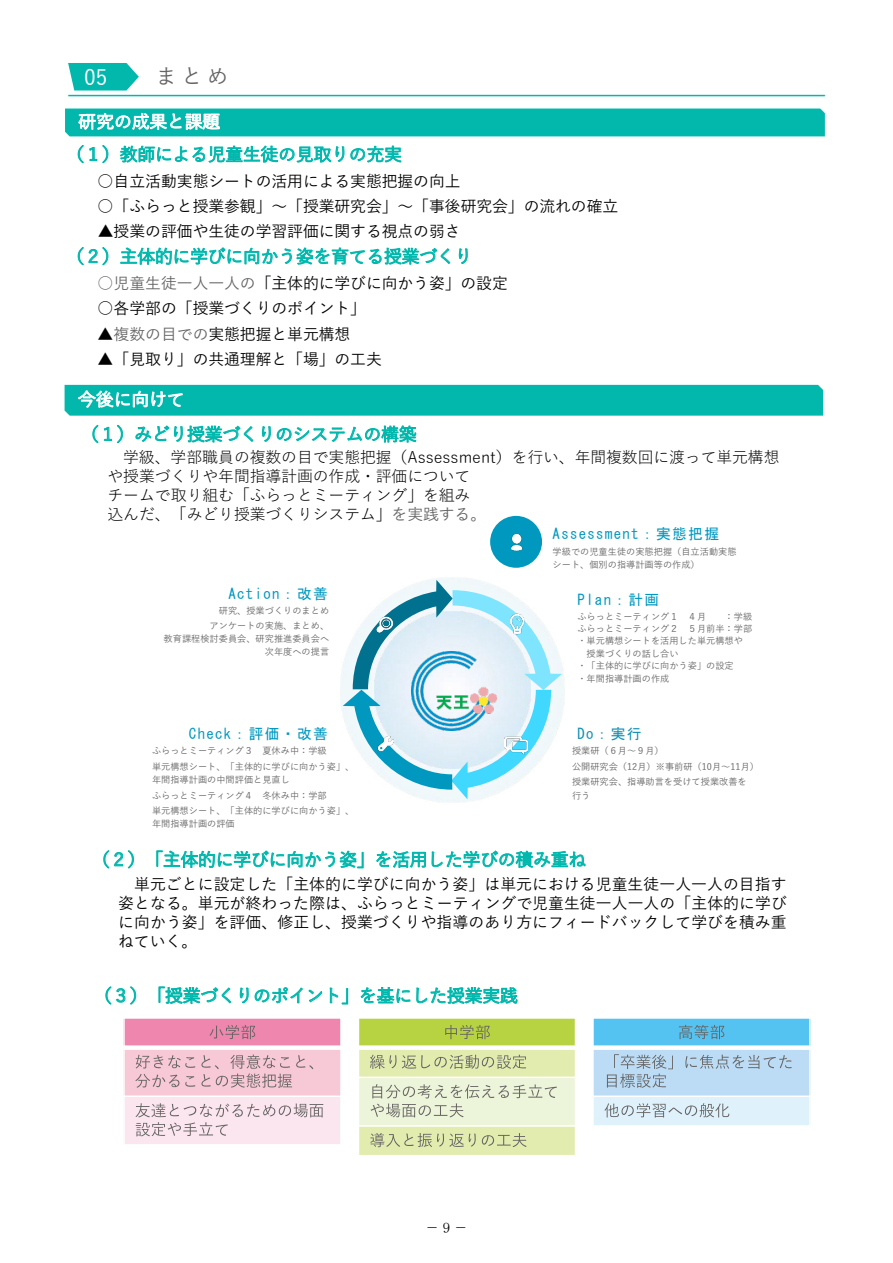
<style>
.page{position:relative;width:893px;height:1263px;background:#fff}
.page>*{position:absolute;margin:0;border:0;box-sizing:border-box;transform-origin:0 0}
.t1{font:500 21px "Yu Gothic";color:#656464}
.t2{font:500 21px "Yu Gothic";color:#fff}
.t3{font:500 18px "Yu Gothic";letter-spacing:-.02em;color:#02b8ad}
.t4{font:500 18px "Yu Gothic";letter-spacing:-.02em;color:#fff}
.t5{font:500 15.9px/18.9px "Yu Gothic";color:#000;text-align:justify}
.t6{font:15.9px/18.9px "Yu Gothic";color:#000}
.t7{font:15px "MS Mincho";color:#000;scale:.85 1}
.t8{font:14.7px "MS Gothic";letter-spacing:.09em;color:#1290b4}
.t9{font:500 9.15px/15.5px "Yu Go";letter-spacing:.005em;color:#656363}
.t10{font:500 9.15px/12px "Yu Gothic";color:#656464}
.s1{color:#656464}
.s2{font-weight:500;color:#656464}
</style>
<div class="page">
<hr style="left:68px;top:95px;width:757px;height:1px;background:#02b8ad">
<svg style="left:68px;top:63px;width:71px;height:28px"></svg>
<div style="left:65px;top:109px;width:760px;height:27px;background:#02b8ad"></div>
<div style="left:65px;top:385px;width:758px;height:31px;background:#02b8ad"></div>
<img style="left:340px;top:578px;width:224px;height:224px">
<svg style="left:343px;top:580px;width:219px;height:219px"></svg>
<img style="left:505px;top:614px;width:22px;height:22px">
<div style="left:488px;top:514px;width:56px;height:55px;background:#0098bf;border-radius:50%"></div>
<div style="left:487px;top:512px;width:59px;height:59px;border:4px solid #fff;border-radius:50%"></div>
<img style="left:511px;top:533px;width:12px;height:18px">
<img style="left:412px;top:651px;width:84px;height:80px">
<img style="left:505px;top:733px;width:22px;height:23px">
<img style="left:374px;top:733px;width:22px;height:22px">
<img style="left:374px;top:613px;width:22px;height:23px">
<div style="left:124px;top:1018px;width:217px;height:30px;background:#ee86ae"></div>
<div style="left:124px;top:1048px;width:217px;height:48px;background:#f7c8d6"></div>
<div style="left:124px;top:1096px;width:217px;height:49px;background:#fbe6ef"></div>
<div style="left:123px;top:1045px;width:219px;height:5px;background:#fff"></div>
<hr style="left:123px;top:1095px;width:219px;height:2px;background:#fff">
<hr style="left:123px;top:1017px;width:2px;height:128px;background:#fff">
<hr style="left:340px;top:1017px;width:2px;height:128px;background:#fff">
<hr style="left:123px;top:1017px;width:219px;height:2px;background:#fff">
<hr style="left:123px;top:1144px;width:219px;height:1px;background:#fff">
<svg style="left:209px;top:1025px;width:46px;height:14px"></svg>
<svg style="left:135px;top:1054px;width:178px;height:34px"></svg>
<svg style="left:135px;top:1103px;width:188px;height:33px"></svg>
<div style="left:358px;top:1018px;width:217px;height:30px;background:#b7d342"></div>
<div style="left:358px;top:1048px;width:217px;height:29px;background:#e2ecaf"></div>
<div style="left:358px;top:1077px;width:217px;height:49px;background:#ecf4d9"></div>
<div style="left:358px;top:1126px;width:217px;height:30px;background:#e2ecaf"></div>
<div style="left:358px;top:1045px;width:218px;height:5px;background:#fff"></div>
<hr style="left:358px;top:1076px;width:218px;height:2px;background:#fff">
<hr style="left:358px;top:1125px;width:218px;height:2px;background:#fff">
<hr style="left:358px;top:1017px;width:1px;height:139px;background:#fff">
<hr style="left:358px;top:1017px;width:218px;height:2px;background:#fff">
<hr style="left:358px;top:1155px;width:218px;height:1px;background:#fff">
<svg style="left:445px;top:1025px;width:45px;height:14px"></svg>
<svg style="left:370px;top:1055px;width:156px;height:14px"></svg>
<svg style="left:371px;top:1084px;width:186px;height:33px"></svg>
<svg style="left:370px;top:1133px;width:157px;height:14px"></svg>
<div style="left:593px;top:1018px;width:217px;height:30px;background:#54c3f1"></div>
<div style="left:593px;top:1048px;width:217px;height:48px;background:#bbdcf4"></div>
<div style="left:593px;top:1096px;width:217px;height:30px;background:#dff2fc"></div>
<div style="left:592px;top:1045px;width:219px;height:5px;background:#fff"></div>
<hr style="left:592px;top:1095px;width:219px;height:2px;background:#fff">
<hr style="left:592px;top:1017px;width:2px;height:110px;background:#fff">
<hr style="left:809px;top:1017px;width:2px;height:110px;background:#fff">
<hr style="left:592px;top:1017px;width:219px;height:2px;background:#fff">
<hr style="left:592px;top:1125px;width:219px;height:2px;background:#fff">
<svg style="left:679px;top:1025px;width:45px;height:14px"></svg>
<svg style="left:607px;top:1054px;width:185px;height:34px"></svg>
<svg style="left:604px;top:1103px;width:125px;height:14px"></svg>
<h1 class="t2" style="left:84px;top:58px;width:25px">05</h1>
<h1 class="t1" style="left:156px;top:56px;width:74px">まとめ</h1>
<h2 class="t4" style="left:78px;top:105px;width:143px">研究の成果と課題</h2>
<h2 class="t3" style="left:66px;top:138px;width:337px">（１）教師による児童生徒の見取りの充実</h2>
<h3 class="t5" style="left:98px;top:169px;width:364px">○自立活動実態シートの活用による実態把握の向上</h3>
<h3 class="t5" style="left:98px;top:195px;width:522px">○「ふらっと授業参観」～「授業研究会」～「事後研究会」の流れの確立</h3>
<h3 class="t5" style="left:98px;top:220px;width:364px">▲授業の評価や生徒の学習評価に関する視点の弱さ</h3>
<h2 class="t3" style="left:66px;top:240px;width:408px">（２）主体的に学びに向かう姿を育てる授業づくり</h2>
<h3 class="t5" style="left:98px;top:271px;width:412px"><span class="s1">○児童生徒一人一人の</span>「主体的に学びに向かう姿」の設定</h3>
<h3 class="t5" style="left:98px;top:297px;width:270px">○各学部の「授業づくりのポイント」</h3>
<h3 class="t5" style="left:98px;top:322px;width:254px">▲<span class="s1">複数の目での</span>実態把握と単元構想</h3>
<h3 class="t5" style="left:98px;top:348px;width:286px">▲「見取り」の共通理解と「場」の工夫</h3>
<h2 class="t4" style="left:78px;top:383px;width:108px">今後に向けて</h2>
<h2 class="t3" style="left:81px;top:418px;width:337px">（１）みどり授業づくりのシステムの構築</h2>
<h3 class="t6" style="left:107px;top:446px;width:674px;text-indent:16px">学級、学部職員の複数の目で実態把握（Assessment）を行い、年間複数回に渡って単元構想や授業づくりや年間指導計画の作成・評価について<br>チームで取り組む「ふらっとミーティング」を組み<br>込んだ、「みどり授業づくりシステム」<span class="s2">を実践する。</span></h3>
<h3 class="t8" style="left:553px;top:527px;width:167px">Assessment：実態把握</h3>
<h3 class="t8" style="left:228px;top:586px;width:100px">Action：改善</h3>
<p class="t9" style="left:210px;top:601px;width:121px;text-align:right">研究、授業づくりのまとめアンケートの実施、まとめ、</p>
<p class="t9" style="left:164px;top:631px;width:167px;line-height:13.4px;text-align:right">教育課程検討委員会、研究推進委員会へ次年度への提言</p>
<p class="t10" style="left:320px;top:645px;width:11px">⾔</p>
<h3 class="t8" style="left:189px;top:727px;width:140px">Check：評価・改善</h3>
<p class="t9" style="left:152px;top:742px;width:204px">ふらっとミーティング３ 夏休み中：学級<br>単元構想シート、「主体的に学びに向かう姿」、</p>
<p class="t9" style="left:152px;top:771px;width:204px">年間指導計画の中間評価と見直し<br>ふらっとミーティング４ 冬休み中：学部<br>単元構想シート、「主体的に学びに向かう姿」、</p>
<p class="t9" style="left:152px;top:815px;width:84px">年間指導計画の評価</p>
<p class="t9" style="left:553px;top:544px;width:185px;line-height:12.9px">学級での児童生徒の実態把握（自立活動実態シート、個別の指導計画等の作成）</p>
<h3 class="t8" style="left:577px;top:592px;width:83px">Plan：計画</h3>
<p class="t9" style="left:577px;top:608px;width:130px">ふらっとミーティング１ ４月</p>
<p class="t9" style="left:725px;top:608px;width:29px">：学級</p>
<p class="t9" style="left:577px;top:620px;width:176px">ふらっとミーティング２ ５月前半：学部</p>
<p class="t9" style="left:577px;top:632px;width:167px">・単元構想シートを活用した単元構想や</p>
<p class="t9" style="left:587px;top:645px;width:93px">授業づくりの話し合い</p>
<p class="t9" style="left:577px;top:657px;width:158px">・「主体的に学びに向かう姿」の設定</p>
<p class="t9" style="left:577px;top:669px;width:93px">・年間指導計画の作成</p>
<p class="t10" style="left:697px;top:609px;width:11px">⽉ ⽉</p>
<h3 class="t8" style="left:577px;top:727px;width:66px">Do：実行</h3>
<p class="t9" style="left:572px;top:742px;width:189px">授業研（６月～９月）<br>公開研究会（12月）※事前研（10月～11月）授業研究会、指導助言を受けて授業改善を</p>
<p class="t9" style="left:572px;top:786px;width:20px">行う</p>
<p class="t10" style="left:572px;top:744px;width:20px">学部</p>
<p class="t10" style="left:609px;top:744px;width:20px">７⽉</p>
<p class="t10" style="left:637px;top:742px;width:19px;line-height:15.1px;text-indent:8px">⽉ ⽉</p>
<p class="t10" style="left:712px;top:759px;width:11px">⽉</p>
<p class="t10" style="left:741px;top:759px;width:11px">⽉</p>
<p class="t10" style="left:655px;top:775px;width:11px">⾔</p>
<h2 class="t3" style="left:92px;top:843px;width:496px">（２）「主体的に学びに向かう姿」を活用した学びの積み重ね</h2>
<h3 class="t5" style="left:118px;top:873px;width:670px;text-indent:16px">単元ごとに設定した「主体的に学びに向かう姿」は単元における児童生徒一人一人の目指す姿となる。単元が終わった際は、ふらっとミーティングで児童生徒一人一人の「主体的に学びに向かう姿」を評価、修正し、授業づくりや指導のあり方にフィードバックして学びを積み重ねていく。</h3>
<h2 class="t3" style="left:94px;top:979px;width:425px">（３）「授業づくりのポイント」を基にした授業実践</h2>
<h3 class="t7" style="left:426px;top:1220px;width:50px">－9－</h3>
</div>
